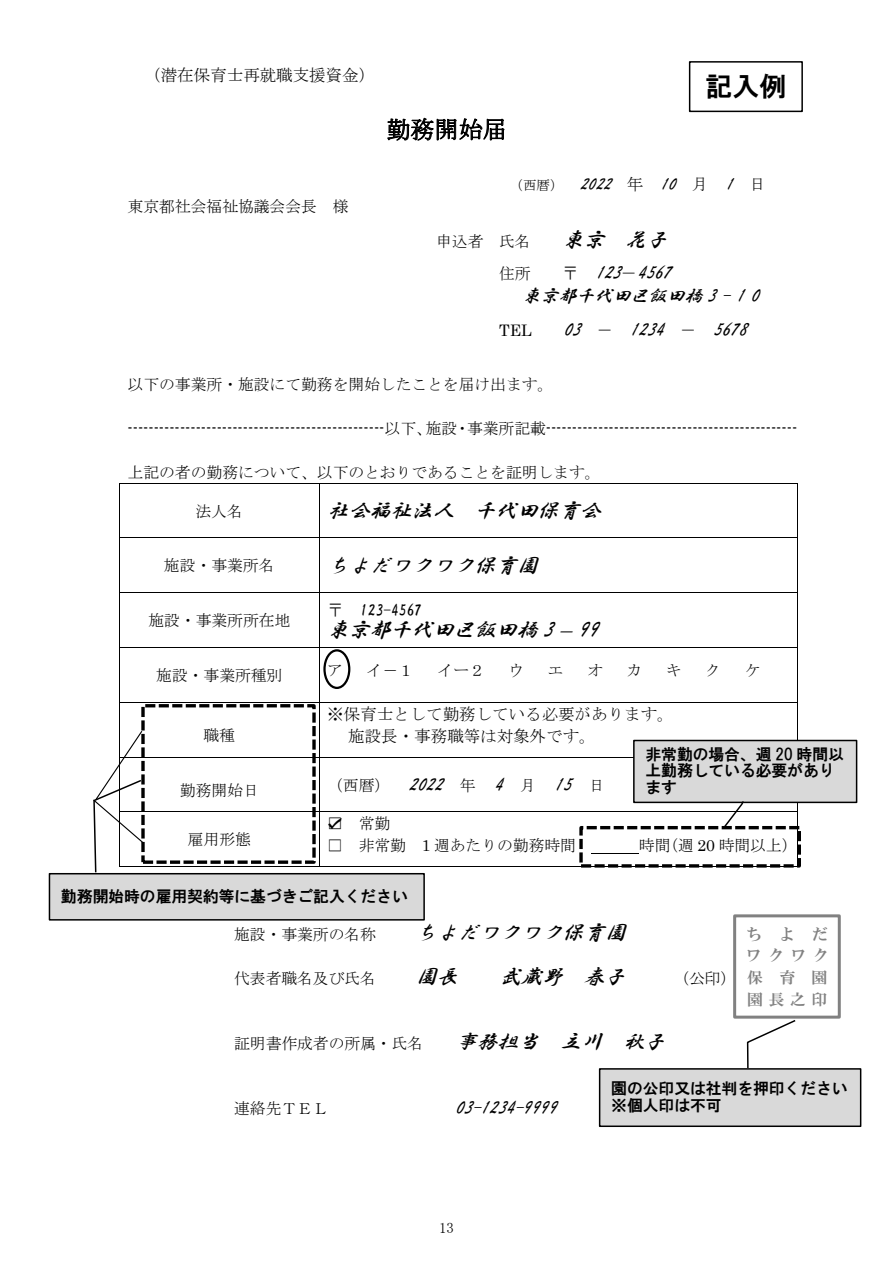
<style>
.page{position:relative;width:893px;height:1263px;background:#fff}
.page>*{position:absolute;margin:0;border:0;box-sizing:border-box;transform-origin:0 0}
.t1{font:27px "HGS Gothic E";color:#000}
.t2{font:24px "MS Mincho";letter-spacing:.01em;color:#000}
.t3{font:italic 21px "HGS Gyoshotai";color:#000}
.t4{font:italic 18px/23.2px "HGS Gyoshotai";color:#000}
.t5{font:16.5px/21.9px "MS Mincho";color:#000}
.t6{font:italic 16.5px "HGS Gyoshotai";color:#000}
.t7{font:16.5px "HGS Gyoshotai";color:#000}
.t8{font:15.9px "MS Mincho";color:#000}
.t9{font:15.9px "Century";color:#000}
.t10{font:15.9px/16.5px "HGS Gothic E";color:#000}
.t11{font:15.9px/21.9px "HGP Mincho E";letter-spacing:.595em;color:#818181;text-align:justify}
.t12{font:14.85px "MS Mincho";color:#000}
.s1{font-family:"MS Mincho";font-style:normal;font-size:13.5px}
.s2{font-family:"MS Mincho";font-style:normal}
.s3{font-family:"MS Mincho";font-style:normal;font-size:16.5px}
.s4{font-family:"MS Mincho"}
.s5{font-family:"Century"}
.s6{font-family:"HGS Gyoshotai";font-style:italic;font-size:18px}
</style>
<div class="page">
<div style="left:323px;top:649px;width:27px;height:40px;border:2px solid #000;border-radius:50%"></div>
<hr style="left:120px;top:483px;width:199px;height:1px;background:#000">
<hr style="left:319px;top:483px;width:478px;height:1px;background:#000">
<hr style="left:119px;top:484px;width:1px;height:54px;background:#000">
<hr style="left:319px;top:484px;width:1px;height:54px;background:#000">
<hr style="left:797px;top:484px;width:1px;height:54px;background:#000">
<hr style="left:120px;top:538px;width:199px;height:1px;background:#000">
<hr style="left:319px;top:538px;width:478px;height:1px;background:#000">
<hr style="left:119px;top:538px;width:1px;height:54px;background:#000">
<hr style="left:319px;top:538px;width:1px;height:54px;background:#000">
<hr style="left:797px;top:538px;width:1px;height:54px;background:#000">
<hr style="left:120px;top:592px;width:199px;height:1px;background:#000">
<hr style="left:319px;top:592px;width:478px;height:1px;background:#000">
<hr style="left:119px;top:593px;width:1px;height:54px;background:#000">
<hr style="left:319px;top:593px;width:1px;height:54px;background:#000">
<hr style="left:797px;top:593px;width:1px;height:54px;background:#000">
<hr style="left:120px;top:647px;width:199px;height:1px;background:#000">
<hr style="left:319px;top:647px;width:478px;height:1px;background:#000">
<hr style="left:119px;top:648px;width:1px;height:54px;background:#000">
<hr style="left:319px;top:648px;width:1px;height:54px;background:#000">
<hr style="left:797px;top:648px;width:1px;height:54px;background:#000">
<hr style="left:120px;top:702px;width:199px;height:1px;background:#000">
<hr style="left:319px;top:702px;width:478px;height:1px;background:#000">
<hr style="left:119px;top:703px;width:1px;height:54px;background:#000">
<hr style="left:319px;top:703px;width:1px;height:54px;background:#000">
<hr style="left:797px;top:703px;width:1px;height:54px;background:#000">
<hr style="left:120px;top:757px;width:199px;height:1px;background:#000">
<hr style="left:319px;top:757px;width:478px;height:1px;background:#000">
<hr style="left:319px;top:757px;width:1px;height:54px;background:#000">
<hr style="left:797px;top:757px;width:1px;height:54px;background:#000">
<hr style="left:592px;top:853px;width:47px;height:1px;background:#000">
<hr style="left:120px;top:811px;width:199px;height:1px;background:#000">
<hr style="left:319px;top:811px;width:478px;height:1px;background:#000">
<hr style="left:120px;top:866px;width:199px;height:1px;background:#000">
<hr style="left:319px;top:812px;width:1px;height:54px;background:#000">
<hr style="left:319px;top:866px;width:478px;height:1px;background:#000">
<hr style="left:797px;top:812px;width:1px;height:54px;background:#000">
<div style="left:141px;top:704px;width:175px;height:160px;border:3px dashed #000"></div>
<div style="left:49px;top:874px;width:375px;height:46px;background:#d9d9d9"></div>
<div style="left:49px;top:873px;width:376px;height:47px;border:2px solid #000"></div>
<div style="left:600px;top:1069px;width:261px;height:57px;background:#d9d9d9"></div>
<div style="left:599px;top:1068px;width:262px;height:59px;border:2px solid #000"></div>
<svg style="left:746px;top:1020px;width:51px;height:49px"></svg>
<svg style="left:92px;top:730px;width:53px;height:144px"></svg>
<div style="left:689px;top:61px;width:114px;height:51px;border:2px solid #000"></div>
<div style="left:579px;top:826px;width:222px;height:41px;border:3px dashed #000"></div>
<div style="left:733px;top:914px;width:108px;height:105px;border:3px solid #818181"></div>
<div style="left:634px;top:740px;width:223px;height:62px;background:#d9d9d9"></div>
<div style="left:633px;top:740px;width:224px;height:63px;border:2px solid #000"></div>
<svg style="left:722px;top:800px;width:23px;height:30px"></svg>
<p class="t5" style="left:144px;top:64px;width:233px">（潜在保育士再就職支援資金）</p>
<p class="t8" style="left:128px;top:198px;width:222px">東京都社会福祉協議会会長 様</p>
<h2 class="t2" style="left:386px;top:117px;width:122px">勤務開始届</h2>
<h1 class="t1" style="left:705px;top:73px;width:83px">記入例</h1>
<p class="t6" style="left:509px;top:176px;width:258px"><span class="s1">（西暦）</span> 2022 <span class="s2">年</span> 10 <span class="s2">月</span> 1 <span class="s2">日</span></p>
<p class="t8" style="left:436px;top:233px;width:96px">申込者 氏名</p>
<h3 class="t3" style="left:562px;top:228px;width:113px">東京 花子</h3>
<p class="t8" style="left:499px;top:265px;width:33px">住所</p>
<p class="t4" style="left:522px;top:261px;width:244px;text-indent:40px"><span class="s3">〒</span> 123<span class="s3">－</span> 4567<br>東京都千代田区飯田橋 3- 10</p>
<p class="t9" style="left:499px;top:317px;width:34px">TEL</p>
<p class="t4" style="left:563px;top:318px;width:191px">03 <span class="s3">－</span> 1234 <span class="s3">－</span> 5678</p>
<p class="t8" style="left:128px;top:376px;width:427px">以下の事業所・施設にて勤務を開始したことを届け出ます。</p>
<p class="t9" style="left:128px;top:415px;width:671px">-------------------------------------------------<span class="s4">以下、施設・事業所記載</span>------------------------------------------------</p>
<p class="t8" style="left:128px;top:464px;width:474px">上記の者の勤務について、以下のとおりであることを証明します。</p>
<p class="t8" style="left:195px;top:503px;width:49px">法人名</p>
<h3 class="t3" style="left:327px;top:500px;width:282px">社会福祉法人 千代田保育会</h3>
<p class="t8" style="left:164px;top:558px;width:112px">施設・事業所名</p>
<h3 class="t3" style="left:327px;top:555px;width:219px">ちよだワクワク保育園</h3>
<p class="t8" style="left:148px;top:612px;width:144px">施設・事業所所在地</p>
<p class="t7" style="left:327px;top:601px;width:97px"><span class="s4">〒</span> 123-4567</p>
<h3 class="t3" style="left:327px;top:619px;width:279px">東京都千代田区飯田橋 3<span class="s5">–</span> 99</h3>
<p class="t8" style="left:156px;top:667px;width:128px">施設・事業所種別</p>
<p class="t8" style="left:327px;top:662px;width:17px">ア</p>
<p class="t8" style="left:367px;top:662px;width:49px">イ－１</p>
<p class="t8" style="left:437px;top:662px;width:49px">イー２</p>
<p class="t8" style="left:508px;top:662px;width:17px">ウ</p>
<p class="t8" style="left:548px;top:662px;width:17px">エ</p>
<p class="t8" style="left:587px;top:662px;width:17px">オ</p>
<p class="t8" style="left:627px;top:662px;width:17px">カ</p>
<p class="t8" style="left:666px;top:662px;width:17px">キ</p>
<p class="t8" style="left:705px;top:662px;width:17px">ク</p>
<p class="t8" style="left:745px;top:662px;width:17px">ケ</p>
<p class="t8" style="left:203px;top:728px;width:33px">職種</p>
<p class="t5" style="left:348px;top:703px;width:327px;text-indent:-21px">※保育士として勤務している必要があります。施設長・事務職等は対象外です。</p>
<p class="t10" style="left:645px;top:746px;width:200px">非常勤の場合、週 20 時間以上勤務している必要があります</p>
<p class="t8" style="left:180px;top:782px;width:81px">勤務開始日</p>
<p class="t8" style="left:327px;top:777px;width:279px">（西暦） <span class="s6">2022</span> 年 <span class="s6">4</span> 月 <span class="s6">15</span> 日</p>
<p class="t8" style="left:188px;top:831px;width:65px">雇用形態</p>
<p class="t8" style="left:327px;top:815px;width:65px">☑ 常勤</p>
<p class="t8" style="left:327px;top:837px;width:250px">□ 非常勤 <span class="s5">1</span> 週あたりの勤務時間</p>
<p class="t8" style="left:639px;top:837px;width:160px">時間（週 <span class="s5">20</span> 時間以上）</p>
<p class="t10" style="left:61px;top:888px;width:348px">勤務開始時の雇用契約等に基づきご記入ください</p>
<p class="t8" style="left:234px;top:927px;width:144px">施設・事業所の名称</p>
<h3 class="t3" style="left:415px;top:922px;width:219px">ちよだワクワク保育園</h3>
<p class="t8" style="left:234px;top:970px;width:144px">代表者職名及び氏名</p>
<h3 class="t3" style="left:415px;top:966px;width:51px">園長</h3>
<h3 class="t3" style="left:499px;top:966px;width:135px">武蔵野 春子</h3>
<p class="t8" style="left:673px;top:970px;width:64px">（公印）</p>
<p class="t8" style="left:234px;top:1035px;width:191px">証明書作成者の所属・氏名</p>
<h3 class="t3" style="left:455px;top:1031px;width:219px">事務担当 立川 秋子</h3>
<p class="t11" style="left:747px;top:923px;width:15px">ち</p>
<p class="t11" style="left:747px;top:923px;width:82px;text-indent:34px">よ だワクワク保育園園長之印</p>
<p class="t8" style="left:234px;top:1100px;width:96px">連絡先ＴＥＬ</p>
<p class="t4" style="left:455px;top:1095px;width:109px">03-1234-9999</p>
<p class="t12" style="left:439px;top:1220px;width:16px">13</p>
<p class="t10" style="left:611px;top:1080px;width:238px">園の公印又は社判を押印ください※個人印は不可</p>
</div>
